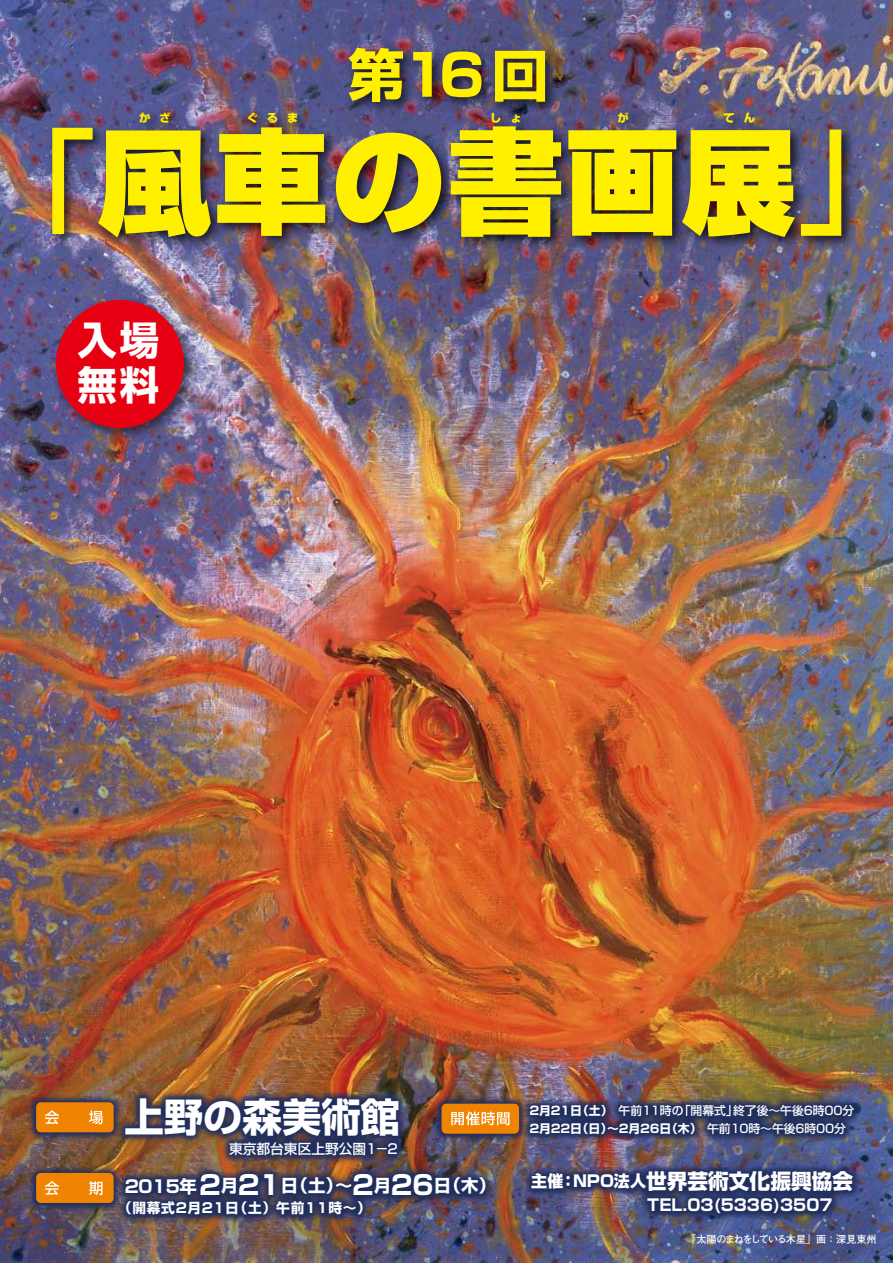
<style>
.page{position:relative;width:893px;height:1263px;background:#fff}
.page>*{position:absolute;margin:0;border:0;box-sizing:border-box;transform-origin:0 0}
.t1{font:900 113.55px "Shin Go Pro";letter-spacing:.025em;color:#fff000}
.t2{font:700 56.85px "Shin Go Pro";color:#fff000}
.t3{font:700 39.45px/45px "Shin Go Pro";color:#fff}
.t4{font:800 20.7px "Shin Go Pro";color:#fff}
.t5{font:700 17.25px "Shin Go Pro";letter-spacing:-.215em;color:#fff}
.t6{font:700 16.05px "Shin Go Pro";color:#fff}
.t7{font:700 13.65px "Shin Go Pro";letter-spacing:-.045em;color:#fff}
.t8{font:500 13.65px "Shin Go Pro";color:#fff}
.t9{font:700 11.85px/17.7px "Shin Go Pro";letter-spacing:-.095em;color:#fff}
.t10{font:500 11.85px "Shin Go Pro";letter-spacing:-.125em;color:#fff}
.t11{font:800 11.25px "Shin Go Pro";color:#fff000}
.t12{font:700 10.05px "Futo Go B101 Pro";letter-spacing:-.1em;color:#fff}
.s1{font-weight:500}
.s2{font-size:26.4px}
.s3{font-size:16.05px}
</style>
<div class="page">
<img style="left:0;top:0;width:892px;height:1263px">
<img style="left:13px;top:1071px;width:867px;height:181px">
<img style="left:338px;top:38px;width:228px;height:65px">
<img style="left:29px;top:103px;width:846px;height:164px">
<div style="left:36px;top:1173px;width:78px;height:30px;background:#f08300;border-radius:5px"></div>
<svg style="left:45px;top:1181px;width:14px;height:14px"></svg>
<svg style="left:89px;top:1181px;width:13px;height:14px"></svg>
<div style="left:36px;top:1102px;width:78px;height:30px;background:#f08300;border-radius:5px"></div>
<svg style="left:45px;top:1110px;width:14px;height:14px"></svg>
<svg style="left:89px;top:1111px;width:14px;height:13px"></svg>
<div style="left:441px;top:1104px;width:78px;height:30px;background:#f08300;border-radius:5px"></div>
<svg style="left:451px;top:1112px;width:58px;height:13px"></svg>
<img style="left:47px;top:291px;width:155px;height:155px">
<div style="left:56px;top:300px;width:128px;height:128px;background:#e60012;border-radius:50%"></div>
<h2 class="t2" style="left:347px;top:30px;width:202px">第１６回</h2>
<h1 class="t1" style="left:-18px;top:92px;width:931px"><span class="s1">「</span>風車の書画展<span class="s1">」</span></h1>
<p class="t11" style="left:139px;top:109px;width:33px">か ざ</p>
<p class="t11" style="left:246px;top:109px;width:53px">ぐ る ま</p>
<p class="t11" style="left:490px;top:109px;width:33px">し ょ</p>
<p class="t11" style="left:617px;top:109px;width:13px">が</p>
<p class="t11" style="left:723px;top:109px;width:33px">て ん</p>
<h3 class="t3" style="left:77px;top:313px;width:83px">入場無料</h3>
<h3 class="t3" style="left:124px;top:1090px;width:277px">上野の森美術館</h3>
<p class="t8" style="left:229px;top:1137px;width:172px">東京都台東区上野公園１－２</p>
<h3 class="t5" style="left:123px;top:1172px;width:374px">２０１５年<span class="s2">２</span>月<span class="s2">２１</span>日（土）～<span class="s2">２</span>月<span class="s2">２６</span>日（木）</h3>
<p class="t7" style="left:118px;top:1197px;width:254px">（開幕式２月２１日（土）午前１１時～）</p>
<p class="t10" style="left:618px;top:1101px;width:237px">午前１１時の「開幕式」終了後～午後６時００分</p>
<p class="t9" style="left:528px;top:1101px;width:319px">２月21日（土）<br>２月２２日（日）～２月２６日（木）<span class="s1">午前１０時～午後６時００分</span></p>
<h3 class="t4" style="left:531px;top:1164px;width:323px"><span class="s3">主催：NPO法人</span>世界芸術文化振興協会</h3>
<h3 class="t6" style="left:647px;top:1192px;width:187px">TEL.03(5336)3507</h3>
<p class="t12" style="left:686px;top:1231px;width:192px">「太陽のまねをしている木星」画：深見東州</p>
</div>
